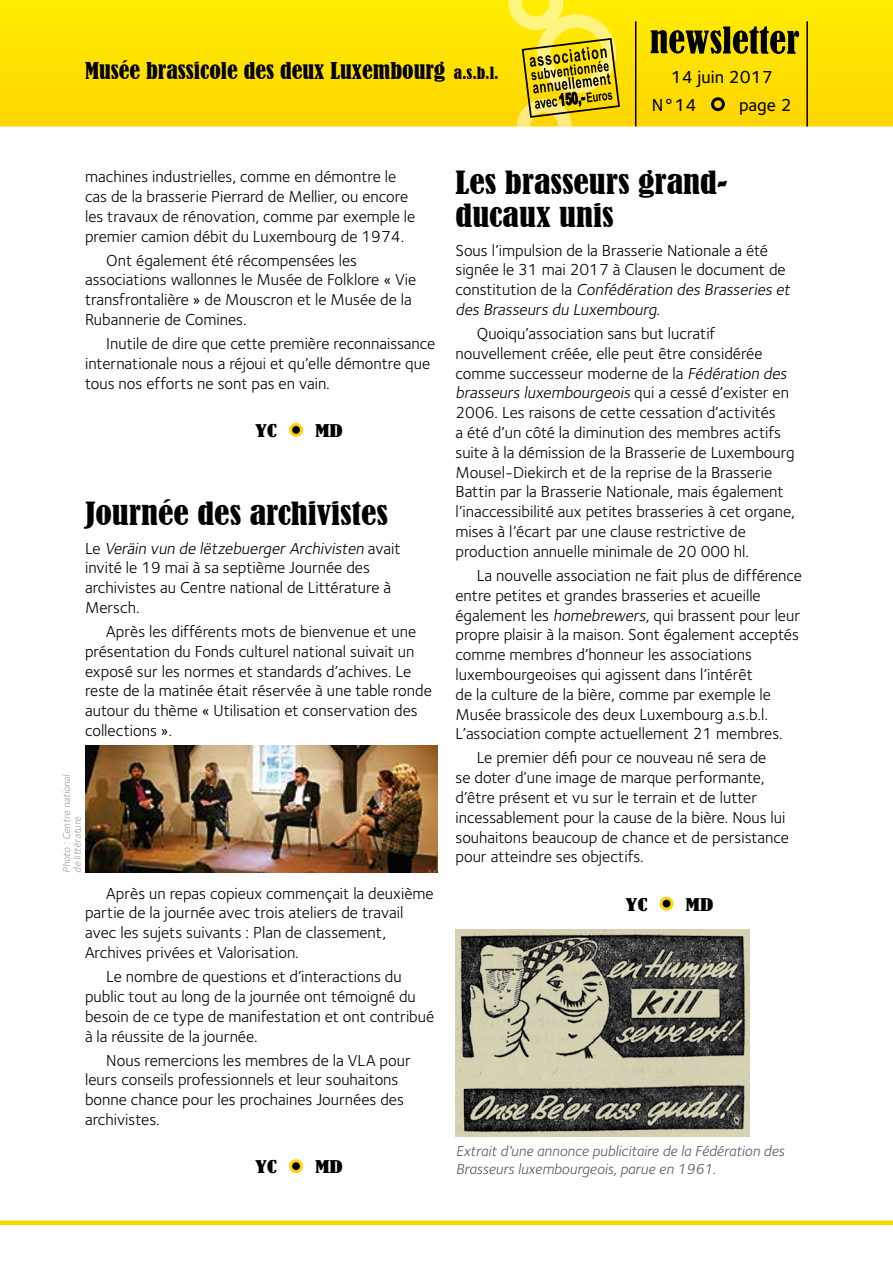
<style>
.page{position:relative;width:893px;height:1263px;background:#fff}
.page>*{position:absolute;margin:0;border:0;box-sizing:border-box;transform-origin:0 0}
.t1{font:condensed 30px/33px "Bernard";color:#000;scale:1.15 1}
.t2{font:condensed 21.75px "Bernard";color:#000;scale:1.1 1}
.t3{font:18px/28.5px "Foundry Sterling Medium CE";color:#000}
.t4{font:16.5px/19.8px "Foundry Sterling Book CE";color:#000}
.t5{font:condensed 16.5px "Bernard";color:#000;scale:1.5 1}
.t6{font:15px/18px "Foundry Sterling Book Italic CE";color:#58585a}
.t7{font:italic 10.5px/10.5px "Foundry Sterling Book CE";color:#9c9e9f}
.s1{font-size:15.75px}
.s2{font-style:italic}
</style>
<div class="page">
<svg style="left:0;top:0;width:893px;height:126px;background:#ffe100"></svg>
<svg style="left:651px;top:26px;width:148px;height:28px;background:#7d7000"></svg>
<div style="left:712px;top:99px;width:11px;height:11px;background:#ffd400;border-radius:50%"></div>
<div style="left:711px;top:97px;width:14px;height:14px;border:3px solid #000;border-radius:50%"></div>
<div style="left:0;top:1220px;width:893px;height:5px;background:#ffd400"></div>
<hr style="left:806px;top:21px;width:2px;height:105px;background:#000">
<svg style="left:453px;top:66px;width:46px;height:14px"></svg>
<svg style="left:508px;top:0;width:129px;height:126px;background:#ddc71e"></svg>
<div style="left:291px;top:424px;width:10px;height:11px;background:#000;border-radius:50%"></div>
<div style="left:289px;top:423px;width:14px;height:14px;border:3px solid #ffd400;border-radius:50%"></div>
<div style="left:291px;top:1161px;width:10px;height:10px;background:#000;border-radius:50%"></div>
<div style="left:289px;top:1159px;width:14px;height:14px;border:3px solid #ffd400;border-radius:50%"></div>
<div style="left:661px;top:898px;width:11px;height:11px;background:#000;border-radius:50%"></div>
<div style="left:660px;top:897px;width:13px;height:13px;border:3px solid #ffd400;border-radius:50%"></div>
<img style="left:85px;top:745px;width:352px;height:128px">
<img style="left:455px;top:929px;width:295px;height:208px">
<h2 class="t2" style="left:85px;top:58px;width:378px">Musée brassicole des deux Luxembourg <span class="s1">a.s.b.l.</span></h2>
<p class="t3" style="left:652px;top:63px;width:122px;text-indent:19px">14 juin 2017<br>N°14</p>
<p class="t3" style="left:739px;top:91px;width:54px">page 2</p>
<p class="t4" style="left:85px;top:167px;width:332px">machines industrielles, comme en démontre le cas de la brasserie Pierrard de Mellier, ou encore les travaux de rénovation, comme par exemple le premier camion débit du Luxembourg de 1974.</p>
<p class="t4" style="left:85px;top:250px;width:333px;text-indent:21px">Ont également été récompensées les associations wallonnes le Musée de Folklore « Vie transfrontalière » de Mouscron et le Musée de la Rubannerie de Comines.</p>
<p class="t4" style="left:85px;top:334px;width:352px;text-indent:21px">Inutile de dire que cette première reconnaissance internationale nous a réjoui et qu’elle démontre que tous nos efforts ne sont pas en vain.</p>
<p class="t5" style="left:255px;top:421px;width:16px">YC</p>
<p class="t5" style="left:315px;top:421px;width:20px">MD</p>
<h1 class="t1" style="left:85px;top:498px;width:265px">Journée des archivistes</h1>
<p class="t4" style="left:85px;top:538px;width:317px">L e <span class="s2">Veräin vun de lëtzebuerger Archivisten</span> a v a i t invité le 19 mai à sa septième Journée des archivistes au Centre national de Littérature à Mersch.</p>
<p class="t4" style="left:85px;top:622px;width:348px;text-indent:21px">Après les différents mots de bienvenue et une présentation du Fonds culturel national suivait un exposé sur les normes et standards d’achives. Le reste de la matinée était réservée à une table ronde autour du thème « Utilisation et conservation des collections ».</p>
<p class="t7" style="left:62px;top:873px;width:102px;rotate:-90deg">Photo :Centre national de littérature</p>
<p class="t4" style="left:85px;top:883px;width:350px;text-indent:21px">Après un repas copieux commençait la deuxième partie de la journée avec trois ateliers de travail avec les sujets suivants : Plan de classement, Archives privées et Valorisation.</p>
<p class="t4" style="left:85px;top:967px;width:351px;text-indent:21px">Le nombre de questions et d’interactions du public tout au long de la journée ont témoigné du besoin de ce type de manifestation et ont contribué à la réussite de la journée.</p>
<p class="t4" style="left:85px;top:1050px;width:327px;text-indent:21px">Nous remercions les membres de la VLA pour leurs conseils professionnels et leur souhaitons bonne chance pour les prochaines Journées des archivistes.</p>
<p class="t5" style="left:255px;top:1157px;width:16px">YC</p>
<p class="t5" style="left:315px;top:1157px;width:20px">MD</p>
<h1 class="t1" style="left:455px;top:167px;width:238px">Les brasseurs grand&shy;ducaux unis</h1>
<p class="t4" style="left:455px;top:240px;width:339px">Sous l’impulsion de la Brasserie Nationale a été signée le 31 mai 2017 à Clausen le document de c o n s t i t u t i o n d e l a <span class="s2">Confédération des Brasseries et des Brasseurs du Luxembourg</span>.</p>
<p class="t4" style="left:455px;top:324px;width:341px;text-indent:21px">Quoiqu’association sans but lucratif nouvellement créée, elle peut être considérée comme successeur moderne de la <span class="s2">Fédération des brasseurs luxembourgeois</span> q u i a ce s s é d ’ ex i ste r e n 2006. Les raisons de cette cessation d’activités<br>a été d’un côté la diminution des membres actifs suite à la démission de la Brasserie de Luxembourg Mousel-Diekirch et de la reprise de la Brasserie Battin par la Brasserie Nationale, mais également l’inaccessibilité aux petites brasseries à cet organe, mises à l’écart par une clause restrictive de production annuelle minimale de 20 000 hl.</p>
<p class="t4" style="left:455px;top:566px;width:348px;text-indent:21px">La nouvelle association ne fait plus de différence entre petites et grandes brasseries et acueille également les <span class="s2">homebrewers</span>, qui brassent pour leur propre plaisir à la maison. Sont également acceptés comme membres d’honneur les associations luxembourgeoises qui agissent dans l’intérêt<br>de la culture de la bière, comme par exemple le Musée brassicole des deux Luxembourg a.s.b.l.<br>L’association compte actuellement 21 membres.</p>
<p class="t4" style="left:455px;top:748px;width:335px;text-indent:21px">Le premier défi pour ce nouveau né sera de<br>se doter d’une image de marque performante, d’être présent et vu sur le terrain et de lutter incessablement pour la cause de la bière. Nous lui souhaitons beaucoup de chance et de persistance pour atteindre ses objectifs.</p>
<p class="t5" style="left:626px;top:894px;width:16px">YC</p>
<p class="t5" style="left:686px;top:894px;width:20px">MD</p>
<p class="t6" style="left:456px;top:1142px;width:330px">Extrait d’une annonce publicitaire de la Fédération des<br>Brasseurs luxembourgeois, parue en 1961.</p>
</div>
